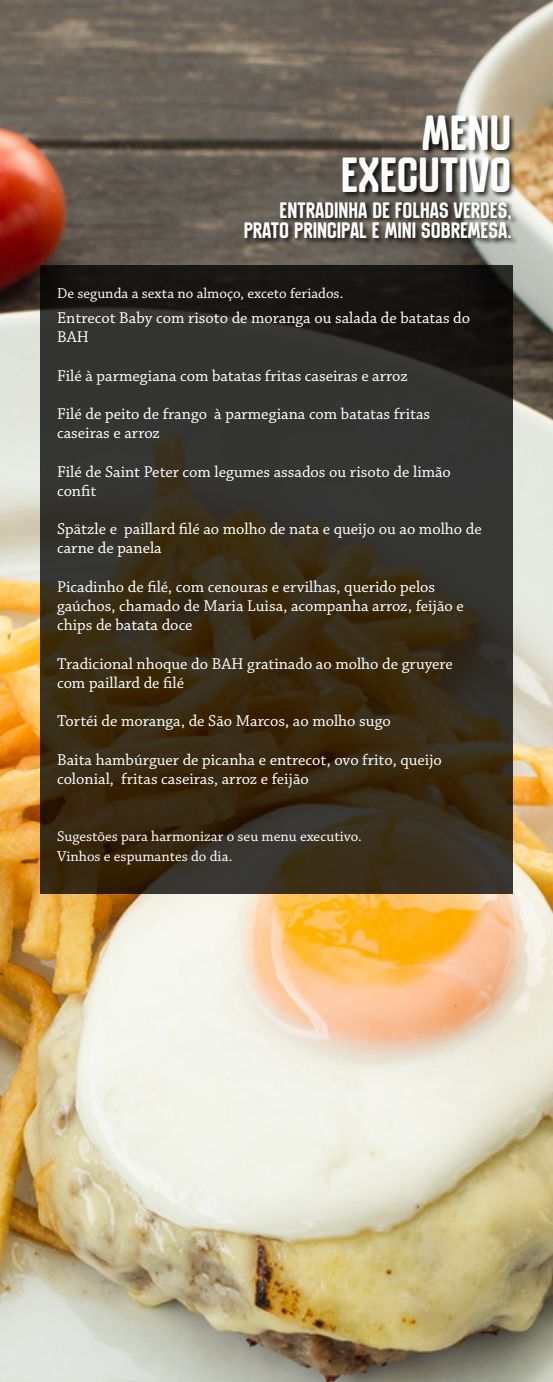
<style>
.page{position:relative;width:553px;height:1382px;background:#fff}
.page>*{position:absolute;margin:0;border:0;box-sizing:border-box;transform-origin:0 0}
.t1{font:49.35px/42px "Chromoxome";color:#fff;text-align:right}
.t2{font:22.35px/19.8px "Chromoxome";color:#fff;text-align:right}
.t3{font:16.5px/19.2px "Chaparral Pro";color:#fff}
.t4{font:15px/19.2px "Chaparral Pro";color:#fff}
</style>
<div class="page">
<img style="left:0;top:0;width:553px;height:1382px">
<svg style="left:40px;top:265px;width:472px;height:629px"></svg>
<div style="left:244px;top:201px;width:273px;height:44px;background:#000;opacity:.75"></div>
<div style="left:342px;top:115px;width:172px;height:83px;background:#000;opacity:.75"></div>
<h1 class="t1" style="left:341px;top:112px;width:172px">MENU<br>EXECUTIVO</h1>
<h2 class="t2" style="left:244px;top:201px;width:269px">ENTRADINHA DE FOLHAS VERDES,<br>PRATO PRINCIPAL E MINI SOBREMESA.</h2>
<p class="t4" style="left:57px;top:284px;width:288px">De segunda a sexta no almoço, exceto feriados.</p>
<p class="t3" style="left:57px;top:309px;width:414px">Entrecot Baby com risoto de moranga ou salada de batatas do<br>BAH</p>
<p class="t3" style="left:57px;top:366px;width:352px">Filé à parmegiana com batatas fritas caseiras e arroz</p>
<p class="t3" style="left:57px;top:405px;width:374px">Filé de peito de frango à parmegiana com batatas fritas caseiras e arroz</p>
<p class="t3" style="left:57px;top:462px;width:395px">Filé de Saint Peter com legumes assados ou risoto de limão confit</p>
<p class="t3" style="left:57px;top:520px;width:426px">Spätzle e paillard filé ao molho de nata e queijo ou ao molho de carne de panela</p>
<p class="t3" style="left:57px;top:578px;width:408px">Picadinho de filé, com cenouras e ervilhas, querido pelos gaúchos, chamado de Maria Luisa, acompanha arroz, feijão e chips de batata doce</p>
<p class="t3" style="left:57px;top:654px;width:397px">Tradicional nhoque do BAH gratinado ao molho de gruyere com paillard de filé</p>
<p class="t3" style="left:57px;top:712px;width:335px">Tortéi de moranga, de São Marcos, ao molho sugo</p>
<p class="t3" style="left:57px;top:750px;width:386px">Baita hambúrguer de picanha e entrecot, ovo frito, queijo colonial, fritas caseiras, arroz e feijão</p>
<p class="t4" style="left:57px;top:828px;width:306px">Sugestões para harmonizar o seu menu executivo.<br>Vinhos e espumantes do dia.</p>
</div>
